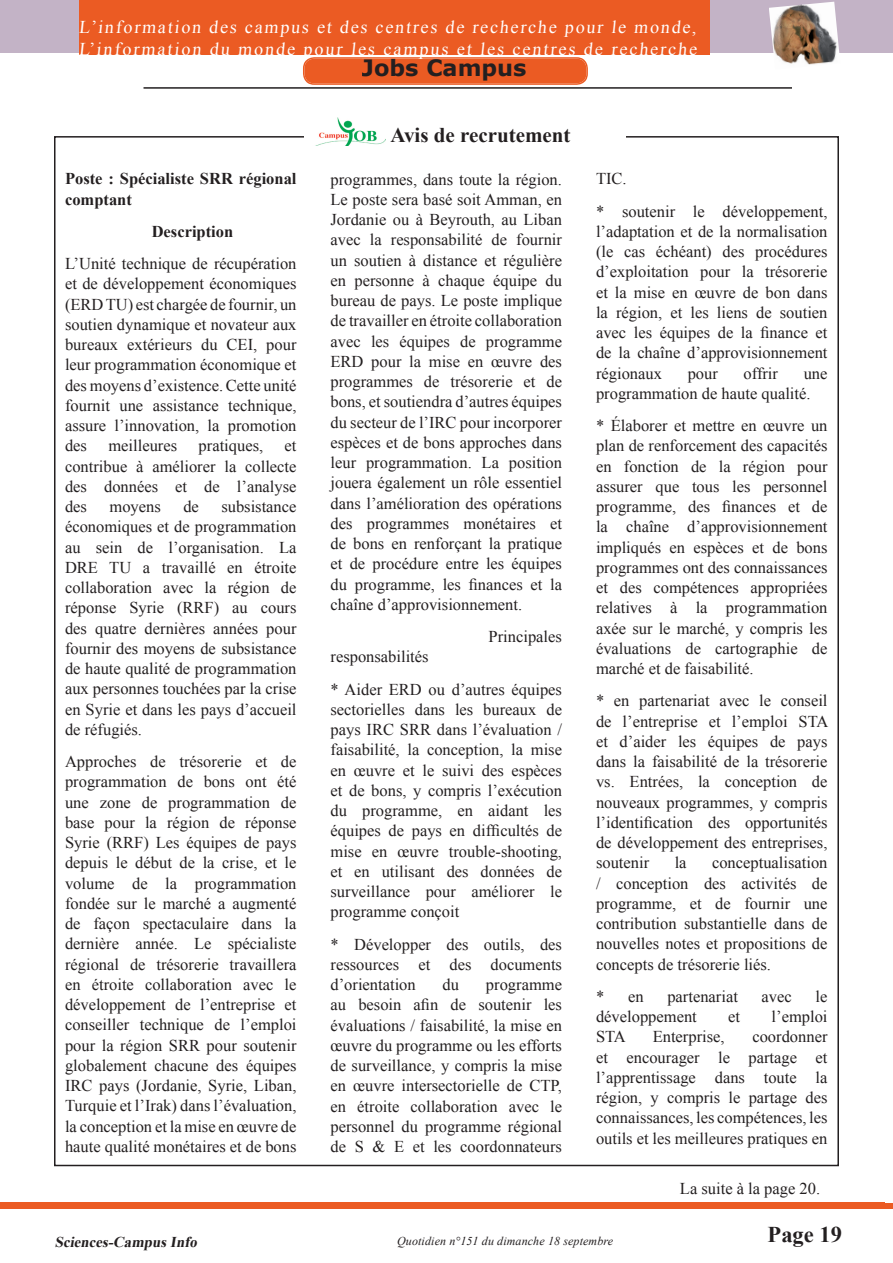
<style>
.page{position:relative;width:893px;height:1263px;background:#fff}
.page>*{position:absolute;margin:0;border:0;box-sizing:border-box;transform-origin:0 0}
.t1{font:700 22.5px "Verdana";color:#231f20}
.t2{font:700 22.5px "Times New Roman";color:#231f20}
.t3{font:700 21px "Times New Roman";color:#231f20}
.t4{font:18px/21.6px "Times New Roman";letter-spacing:.105em;color:#fff}
.t5{font:16.5px/20.2px "Times New Roman";color:#231f20;text-align:justify}
.t6{font:700 16.5px/20.2px "Times New Roman";color:#231f20}
.t7{font:italic 700 15px "Times New Roman";color:#231f20}
.t8{font:italic 12px "Times New Roman";letter-spacing:.01em;color:#231f20}
</style>
<div class="page">
<div style="left:0;top:1px;width:893px;height:52px;background:#c3b3c6"></div>
<div style="left:0;top:1202px;width:884px;height:6px;background:#eb5b23"></div>
<img style="left:769px;top:2px;width:71px;height:63px">
<div style="left:0;top:1203px;width:893px;height:6px;background:#eb5b23"></div>
<hr style="left:144px;top:87px;width:648px;height:2px;background:#231f20">
<svg style="left:303px;top:57px;width:285px;height:28px"></svg>
<div style="left:79px;top:0;width:630px;height:55px;background:#eb5b23"></div>
<img style="left:318px;top:118px;width:67px;height:27px">
<p class="t4" style="left:79px;top:16px;width:622px">L’information des campus et des centres de recherche pour le monde,<br>L’information du monde pour les campus et les centres de recherche</p>
<h1 class="t1" style="left:362px;top:52px;width:166px">Jobs Campus</h1>
<p class="t6" style="left:65px;top:168px;width:233px">Poste : Spécialiste SRR régional comptant</p>
<p class="t6" style="left:152px;top:221px;width:83px">Description</p>
<p class="t5" style="left:65px;top:253px;width:233px">L’Unité technique de récupération et de développement économiques (ERD TU) est chargée de fournir, un soutien dynamique et novateur aux bureaux extérieurs du CEI, pour leur programmation économique et des moyens d’existence. Cette unité fournit une assistance technique, assure l’innovation, la promotion des</p>
<p class="t5" style="left:108px;top:435px;width:70px">meilleures</p>
<p class="t5" style="left:199px;top:435px;width:66px">pratiques,</p>
<p class="t5" style="left:65px;top:435px;width:233px;text-indent:220px">et contribue à améliorer la collecte des données et de l’analyse des</p>
<p class="t5" style="left:65px;top:496px;width:233px;text-indent:156px">subsistance économiques et de programmation au sein de l’organisation. La DRE TU a travaillé en étroite collaboration avec la région de réponse Syrie (RRF) au cours des quatre dernières années pour fournir des moyens de subsistance de haute qualité de programmation aux personnes touchées par la crise en Syrie et dans les pays d’accueil de réfugiés.</p>
<p class="t5" style="left:65px;top:751px;width:233px">Approches de trésorerie et de programmation de bons ont été une zone de programmation de base pour la région de réponse Syrie (RRF) Les équipes de pays depuis le début de la crise, et le volume de la programmation fondée sur le marché a augmenté de façon spectaculaire dans la dernière année. Le spécialiste régional de trésorerie travaillera en étroite collaboration avec le développement de l’entreprise et conseiller technique de l’emploi pour la région SRR pour soutenir globalement chacune des équipes IRC pays (Jordanie, Syrie, Liban, Turquie et l’Irak) dans l’évaluation, la conception et la mise en œuvre de haute qualité monétaires et de bons</p>
<p class="t5" style="left:110px;top:496px;width:53px">moyens</p>
<p class="t5" style="left:183px;top:496px;width:17px">de</p>
<p class="t3" style="left:390px;top:120px;width:182px">Avis de recrutement</p>
<p class="t5" style="left:331px;top:168px;width:233px">programmes, dans toute la région.<br>Le poste sera basé soit Amman, en Jordanie ou à Beyrouth, au Liban avec la responsabilité de fournir un soutien à distance et régulière en personne à chaque équipe du bureau de pays. Le poste implique de travailler en étroite collaboration avec les équipes de programme ERD pour la mise en œuvre des programmes de trésorerie et de bons, et soutiendra d’autres équipes du secteur de l’IRC pour incorporer espèces et de bons approches dans leur programmation. La position jouera également un rôle essentiel dans l’amélioration des opérations des programmes monétaires et de bons en renforçant la pratique et de procédure entre les équipes du programme, les finances et la chaîne d’approvisionnement.</p>
<p class="t5" style="left:489px;top:626px;width:75px">Principales</p>
<p class="t5" style="left:331px;top:640px;width:233px;line-height:32.2px">responsabilités<br>* Aider ERD ou d’autres équipes</p>
<p class="t5" style="left:331px;top:699px;width:233px">sectorielles dans les bureaux de pays IRC SRR dans l’évaluation / faisabilité, la conception, la mise en œuvre et le suivi des espèces et de bons, y compris l’exécution du programme, en aidant les équipes de pays en difficultés de mise en œuvre trouble-shooting, et en utilisant des données de surveillance pour améliorer le programme conçoit</p>
<p class="t5" style="left:331px;top:933px;width:233px">* Développer des outils, des ressources et des documents d’orientation</p>
<p class="t5" style="left:443px;top:974px;width:18px">du</p>
<p class="t5" style="left:331px;top:974px;width:233px;text-indent:155px">programme au besoin afin de soutenir les évaluations / faisabilité, la mise en œuvre du programme ou les efforts de surveillance, y compris la mise en œuvre intersectorielle de CTP, en étroite collaboration avec le personnel du programme régional de S &amp; E et les coordonnateurs</p>
<p class="t5" style="left:596px;top:162px;width:233px;line-height:32.2px">TIC.<br>* soutenir le développement,</p>
<p class="t5" style="left:596px;top:221px;width:233px">l’adaptation et de la normalisation (le cas échéant) des procédures d’exploitation pour la trésorerie et la mise en œuvre de bon dans la région, et les liens de soutien avec les équipes de la finance et de la chaîne d’approvisionnement régionaux</p>
<p class="t5" style="left:688px;top:362px;width:32px">pour</p>
<p class="t5" style="left:743px;top:362px;width:36px">offrir</p>
<p class="t5" style="left:596px;top:362px;width:233px;text-indent:208px">une programmation de haute qualité.</p>
<p class="t5" style="left:596px;top:415px;width:233px">* Élaborer et mettre en œuvre un plan de renforcement des capacités en fonction de la région pour assurer que tous les personnel programme, des finances et de la chaîne d’approvisionnement impliqués en espèces et de bons programmes ont des connaissances et des compétences appropriées relatives à la programmation axée sur le marché, y compris les évaluations de cartographie de marché et de faisabilité.</p>
<p class="t5" style="left:596px;top:690px;width:234px">* en partenariat avec le conseil de l’entreprise et l’emploi STA et d’aider les équipes de pays dans la faisabilité de la trésorerie vs. Entrées, la conception de nouveaux programmes, y compris l’identification des opportunités de développement des entreprises, soutenir</p>
<p class="t5" style="left:596px;top:852px;width:233px;text-indent:116px">conceptualisation / conception des activités de programme, et de fournir une contribution substantielle dans de nouvelles notes et propositions de concepts de trésorerie liés.</p>
<p class="t5" style="left:596px;top:986px;width:49px">* en</p>
<p class="t5" style="left:667px;top:986px;width:72px">partenariat</p>
<p class="t5" style="left:762px;top:986px;width:32px">avec</p>
<p class="t5" style="left:816px;top:986px;width:13px">le</p>
<p class="t5" style="left:596px;top:1006px;width:102px">développement</p>
<p class="t5" style="left:728px;top:1006px;width:13px">et</p>
<p class="t5" style="left:772px;top:1006px;width:57px">l’emploi</p>
<p class="t5" style="left:596px;top:1026px;width:31px">STA</p>
<p class="t5" style="left:653px;top:1026px;width:73px">Enterprise,</p>
<p class="t5" style="left:675px;top:852px;width:13px">la</p>
<p class="t5" style="left:596px;top:1026px;width:233px;text-indent:156px">coordonner et encourager le partage et l’apprentissage dans toute la région, y compris le partage des connaissances, les compétences, les outils et les meilleures pratiques en</p>
<p class="t5" style="left:680px;top:1178px;width:142px">La suite à la page 20.</p>
<p class="t7" style="left:55px;top:1231px;width:147px">Sciences-CampusInfo</p>
<p class="t8" style="left:397px;top:1232px;width:218px">Quotidien n°151 du dimanche 18 septembre</p>
<h1 class="t2" style="left:768px;top:1218px;width:76px">Page 19</h1>
</div>
